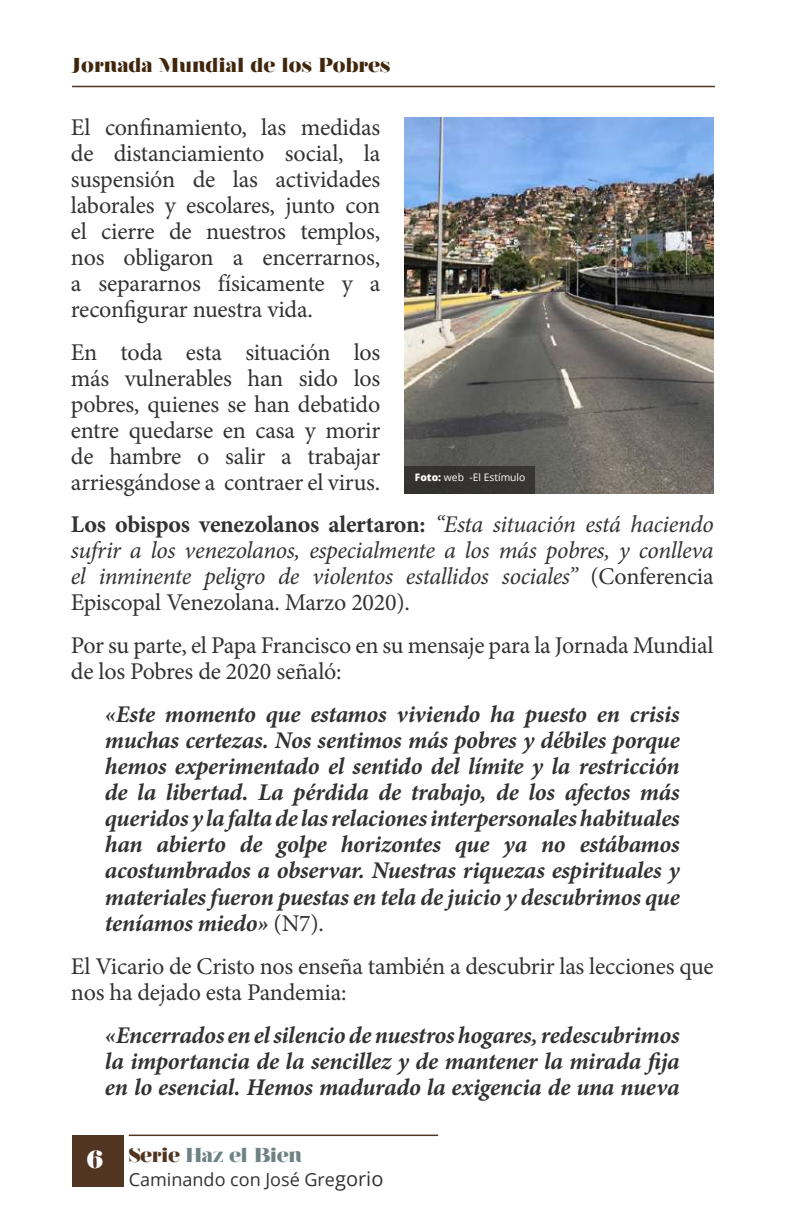
<style>
.page{position:relative;width:800px;height:1231px;background:#fff}
.page>*{position:absolute;margin:0;border:0;box-sizing:border-box;transform-origin:0 0}
.t1{font:italic 700 24px/26px "Minion Pro";letter-spacing:-.005em;color:#333233;text-align:justify}
.t2{font:24px/26px "Minion Pro";letter-spacing:-.01em;color:#333233;text-align:justify}
.t3{font:italic 24px/26px "Minion Pro";letter-spacing:-.02em;color:#333233;text-align:justify}
.t4{font:24px "Elephant";color:#fff}
.t5{font:900 20px "Nouvelle Vague";color:#3f260c}
.t6{font:900 20px "Nouvelle Vague";letter-spacing:-.02em;color:#6e8284}
.t7{font:18px "Open Sans";color:#333233}
.t8{font:10.4px "Open Sans";color:#fff}
.s1{font-weight:700;font-style:normal}
.s2{font-style:normal}
.s3{font-weight:400;font-style:normal}
.s4{font-weight:800}
.s5{color:#513522}
.s6{font-size:20px}
</style>
<div class="page">
<hr style="left:72px;top:86px;width:642px;height:1px;background:#513522">
<hr style="left:129px;top:1134px;width:309px;height:1px;background:#513522">
<div style="left:72px;top:1135px;width:51px;height:51px;background:#513522"></div>
<img style="left:404px;top:117px;width:309px;height:376px">
<div style="left:404px;top:466px;width:130px;height:27px;background:#363332"></div>
<p class="t5" style="left:72px;top:54px;width:320px">Jornada Mundial de los Pobres</p>
<p class="t2" style="left:71px;top:114px;width:311px">El confinamiento, las medidas de distanciamiento social, la suspensión de las actividades laborales y escolares, junto con el cierre de nuestros templos, nos obligaron a encerrarnos, a separarnos físicamente y a reconfigurar nuestra vida.</p>
<p class="t2" style="left:71px;top:339px;width:311px">En toda esta situación los más vulnerables han sido los pobres, quienes se han debatido entre quedarse en casa y morir de hambre o salir a trabajar arriesgándose a contraer el virus.</p>
<p class="t3" style="left:71px;top:511px;width:644px"><span class="s1">Los obispos venezolanos alertaron:</span> “Esta situación está haciendo sufrir a los venezolanos, especialmente a los más pobres, y conlleva el inminente peligro de violentos estallidos sociales” <span class="s2">(Conferencia Episcopal Venezolana. Marzo 2020).</span></p>
<p class="t2" style="left:71px;top:632px;width:644px">Por su parte, el Papa Francisco en su mensaje para la Jornada Mundial de los Pobres de 2020 señaló:</p>
<p class="t1" style="left:105px;top:701px;width:576px">«Este momento que estamos viviendo ha puesto en crisis muchas certezas. Nos sentimos más pobres y débiles porque hemos experimentado el sentido del límite y la restricción de la libertad. La pérdida de trabajo, de los afectos más queridos y la falta de las relaciones interpersonales habituales han abierto de golpe horizontes que ya no estábamos acostumbrados a observar. Nuestras riquezas espirituales y materiales fueron puestas en tela de juicio y descubrimos que teníamos miedo» <span class="s3">(N7).</span></p>
<p class="t2" style="left:71px;top:952px;width:644px">El Vicario de Cristo nos enseña también a descubrir las lecciones que nos ha dejado esta Pandemia:</p>
<p class="t1" style="left:105px;top:1021px;width:576px">«Encerrados en el silencio de nuestros hogares, redescubrimos la importancia de la sencillez y de mantener la mirada fija en lo esencial. Hemos madurado la exigencia de una nueva</p>
<p class="t8" style="left:415px;top:470px;width:112px"><span class="s4">Foto:</span> web -El Estímulo</p>
<p class="t4" style="left:86px;top:1143px;width:18px">6</p>
<p class="t6" style="left:129px;top:1143px;width:174px"><span class="s5">Serie</span> Haz el Bien</p>
<p class="t7" style="left:129px;top:1166px;width:256px">Caminando con José Gre<span class="s6">gorio</span></p>
</div>
